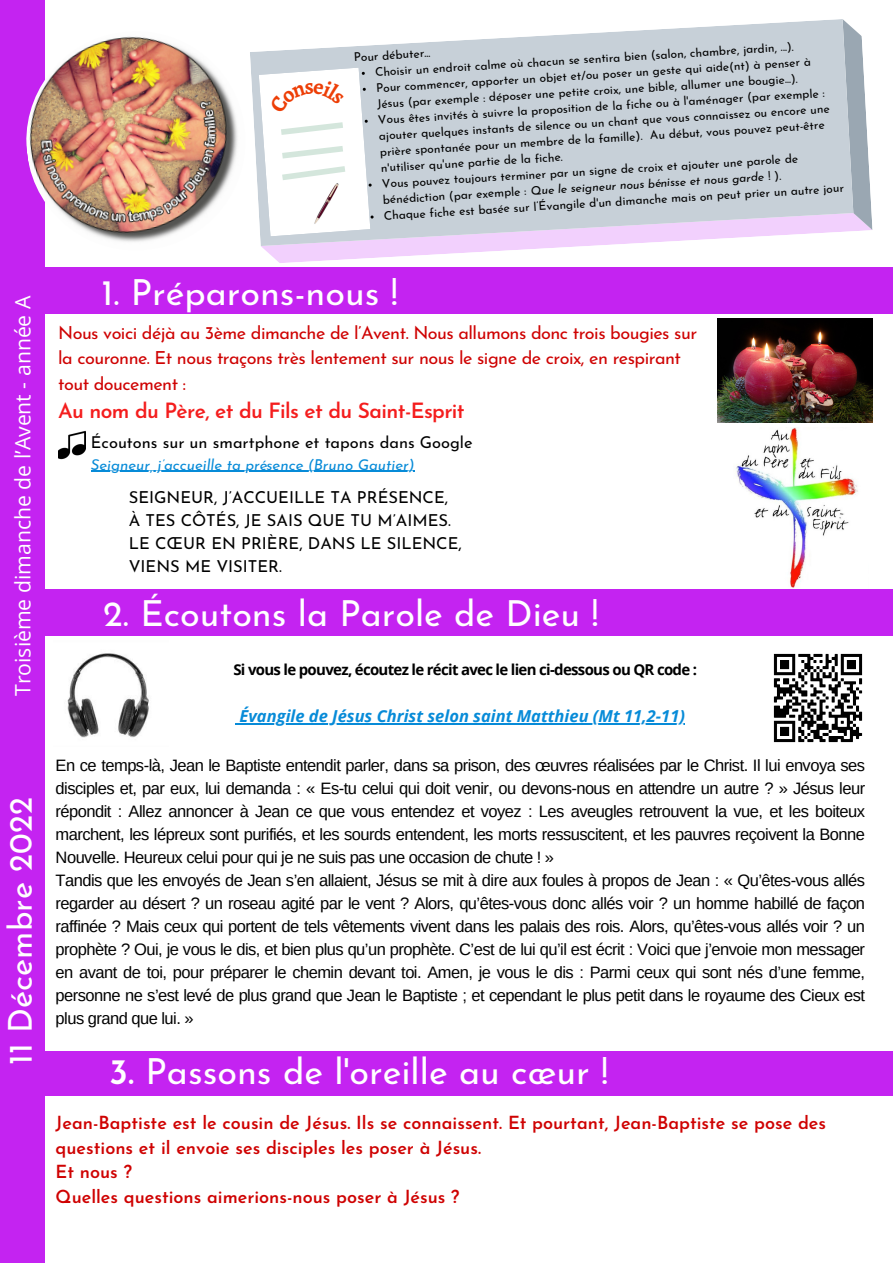
<style>
.page{position:relative;width:893px;height:1264px;background:#fff}
.page>*{position:absolute;margin:0;border:0;box-sizing:border-box;transform-origin:0 0}
.t1{font:36px "Josefin Sans";color:#fff}
.t2{font:35.85px "Josefin Sans";color:#fff}
.t3{font:33px "Josefin Sans";color:#fff}
.t4{font:21.15px "Open Sans";color:#fff}
.t5{font:600 21px "Josefin Sans";letter-spacing:-.03em;color:#f41d1d}
.t6{font:600 18px/24.8px "Josefin Sans";color:#cf0202}
.t7{font:18px/25px "Josefin Sans";letter-spacing:-.03em;color:#cf0202}
.t8{font:16.5px/23px "Arimo";letter-spacing:-.03em;color:#000}
.t9{font:16.5px/23px "Josefin Sans";color:#000}
.t10{font:italic 700 16.5px "Open Sans";color:#078bd8}
.t11{font:16.35px "Josefin Sans";color:#000}
.t12{font:700 15px "Open Sans";letter-spacing:-.045em;color:#000}
.t13{font:italic 15px "Josefin Sans";color:#078bd8}
.t14{font:12px/16px "Josefin Sans";color:#000}
.s1{font-style:italic}
.s2{font-weight:600}
</style>
<div class="page">
<div style="left:0;top:0;width:45px;height:1262px;background:#c423f1"></div>
<div style="left:38px;top:268px;width:854px;height:46px;background:#c423f1"></div>
<div style="left:35px;top:589px;width:857px;height:46px;background:#c423f1"></div>
<img style="left:26px;top:36px;width:212px;height:206px">
<img style="left:67px;top:653px;width:82px;height:85px">
<img style="left:58px;top:431px;width:28px;height:28px">
<div style="left:35px;top:1051px;width:857px;height:45px;background:#c423f1"></div>
<img style="left:736px;top:427px;width:122px;height:161px">
<img style="left:773px;top:653px;width:90px;height:90px">
<img style="left:717px;top:319px;width:155px;height:103px">
<hr style="left:91px;top:470px;width:323px;height:2px;background:#078bd8">
<hr style="left:239px;top:723px;width:446px;height:2px;background:#078bd8">
<svg style="left:259px;top:19px;width:613px;height:244px"></svg>
<p class="t4" style="left:8px;top:696px;width:402px;rotate:-90deg">Troisième dimanche de l’Avent - année A</p>
<h3 class="t3" style="left:7px;top:1064px;width:269px;rotate:-90deg">11 Décembre 2022</h3>
<p class="t14" style="left:374px;top:63px;width:453px;rotate:-3deg">Choisir un endroit calme où chacun se sentira bien (salon, chambre, jardin, ...).<br>Pour commencer, apporter un objet et/ou poser un geste qui aide(nt) à penser à Jésus (par exemple : déposer une petite croix, une bible, allumer une bougie...).<br>Vous êtes invités à suivre la proposition de la fiche ou à l'aménager (par exemple : ajouter quelques instants de silence ou un chant que vous connaissez ou encore une prière spontanée pour un membre de la famille). Au début, vous pouvez peut-être</p>
<p class="t14" style="left:353px;top:50px;width:78px;rotate:-3deg">Pour débuter...</p>
<p class="t14" style="left:380px;top:160px;width:463px;line-height:15.6px;rotate:-3deg">n'utiliser qu'une partie de la fiche.<br>Vous pouvez toujours terminer par un signe de croix et ajouter une parole de bénédiction (par exemple : <span class="s1">Que le seigneur nous bénisse et nous garde</span> ! ).<br>Chaque fiche est basée sur l’Évangile d'un dimanche mais on peut prier un autre jour</p>
<h1 class="t1" style="left:101px;top:278px;width:298px">1. Préparons-nous !</h1>
<p class="t7" style="left:58px;top:322px;width:640px">Nous voici déjà au 3ème dimanche de l’Avent. Nous allumons donc trois bougies sur la couronne. Et nous traçons très lentement sur nous le signe de croix, en respirant tout doucement :</p>
<p class="t5" style="left:58px;top:402px;width:408px">Au nom du Père, et du Fils et du Saint-Esprit</p>
<p class="t11" style="left:91px;top:436px;width:383px">Écoutons sur un smartphone et tapons dans Google</p>
<p class="t13" style="left:91px;top:458px;width:325px">Seigneur, j’accueille ta présence (Bruno Gautier)</p>
<p class="t9" style="left:129px;top:487px;width:334px">SEIGNEUR, J’ACCUEILLE TA PRÉSENCE,<br>À TES CÔTÉS, JE SAIS QUE TU M’AIMES.<br>LE CŒUR EN PRIÈRE, DANS LE SILENCE,<br>VIENS ME VISITER.</p>
<h2 class="t2" style="left:103px;top:599px;width:497px">2. Écoutons la Parole de Dieu !</h2>
<p class="t12" style="left:233px;top:658px;width:465px">Si vous le pouvez, écoutez le récit avec le lien ci-dessous ou QR code :</p>
<p class="t10" style="left:239px;top:704px;width:447px">Évangile de Jésus Christ selon saint Matthieu (Mt 11,2-11)</p>
<p class="t8" style="left:56px;top:753px;width:811px">En ce temps-là, Jean le Baptiste entendit parler, dans sa prison, des œuvres réalisées par le Christ. Il lui envoya ses disciples et, par eux, lui demanda : « Es-tu celui qui doit venir, ou devons-nous en attendre un autre ? » Jésus leur répondit : Allez annoncer à Jean ce que vous entendez et voyez : Les aveugles retrouvent la vue, et les boiteux marchent, les lépreux sont purifiés, et les sourds entendent, les morts ressuscitent, et les pauvres reçoivent la Bonne Nouvelle. Heureux celui pour qui je ne suis pas une occasion de chute ! »<br>Tandis que les envoyés de Jean s’en allaient, Jésus se mit à dire aux foules à propos de Jean : « Qu’êtes-vous allés regarder au désert ? un roseau agité par le vent ? Alors, qu’êtes-vous donc allés voir ? un homme habillé de façon raffinée ? Mais ceux qui portent de tels vêtements vivent dans les palais des rois. Alors, qu’êtes-vous allés voir ? un prophète ? Oui, je vous le dis, et bien plus qu’un prophète. C’est de lui qu’il est écrit : Voici que j’envoie mon messager en avant de toi, pour préparer le chemin devant toi. Amen, je vous le dis : Parmi ceux qui sont nés d’une femme, personne ne s’est levé de plus grand que Jean le Baptiste ; et cependant le plus petit dans le royaume des Cieux est plus grand que lui. »</p>
<h1 class="t1" style="left:109px;top:1056px;width:500px"><span class="s2">3.</span> Passons de l'oreille au cœur !</h1>
<p class="t6" style="left:56px;top:1111px;width:772px">Jean-Baptiste est le cousin de Jésus. Ils se connaissent. Et pourtant, Jean-Baptiste se pose des questions et il envoie ses disciples les poser à Jésus.<br>Et nous ?<br>Quelles questions aimerions-nous poser à Jésus ?</p>
</div>
